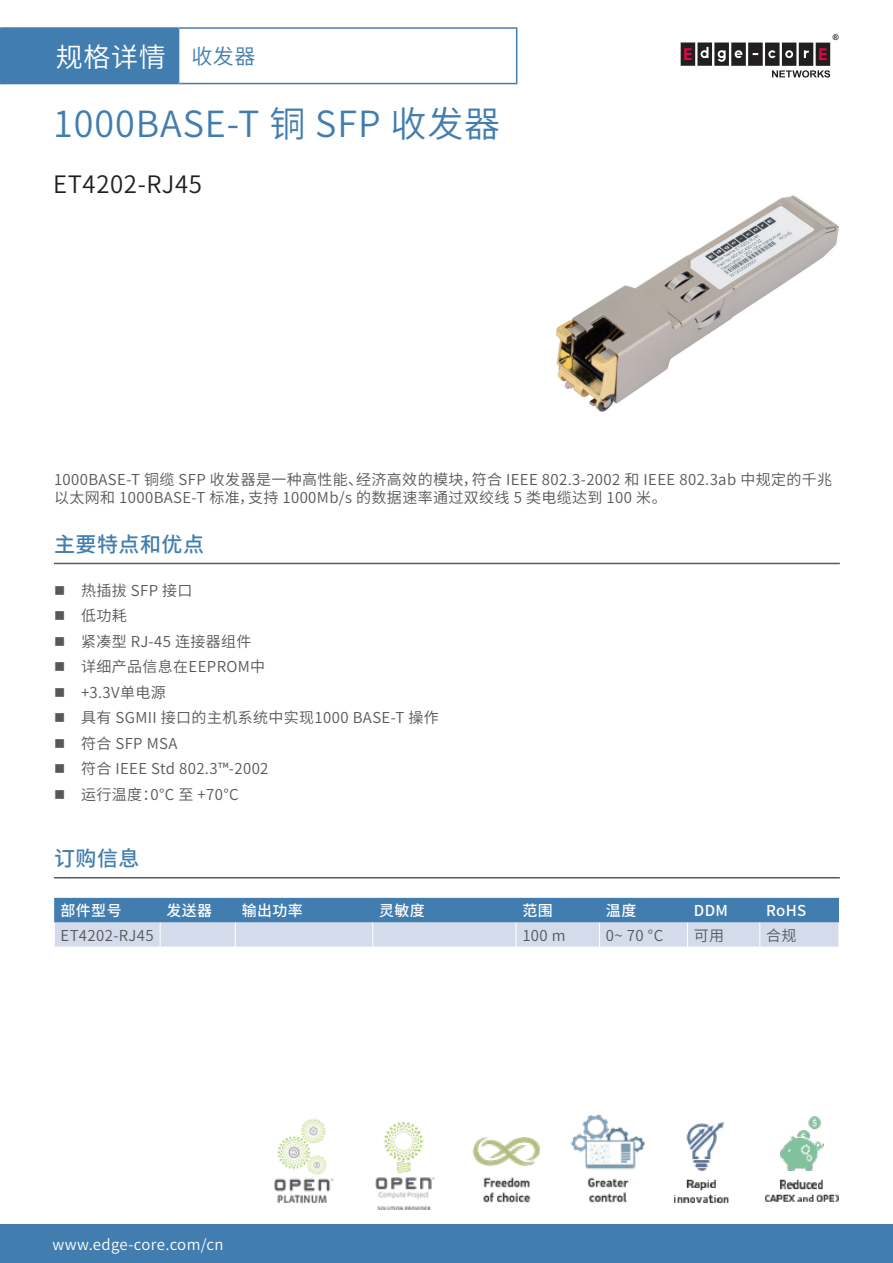
<style>
.page{position:relative;width:893px;height:1263px;background:#fff}
.page>*{position:absolute;margin:0;border:0;box-sizing:border-box;transform-origin:0 0}
.ModelTitle{font:36px "Source Han Sans SC";letter-spacing:.025em;color:#427daf}
.HeaderTitle{font:27px "Source Han Sans SC";color:#fff}
.t1{font:24px "Source Han Sans SC";letter-spacing:.025em;color:#231f20}
.NEW_H1{font:500 21px "Source Han Sans SC";letter-spacing:.025em;color:#427daf}
.HeaderTitle-2{font:21px "Source Han Sans SC";color:#427daf}
.body{font:15px/18px "Source Han Sans SC";letter-spacing:.025em;color:#57585a}
.DS_tableHeaderText{font:500 15px "Source Han Sans SC";letter-spacing:.025em;color:#fff}
.DS_TableBodyText{font:15px "Source Han Sans SC";letter-spacing:.025em;color:#57585a}
.t2{font:15px "Source Han Sans SC";letter-spacing:.025em;color:#fff}
.t3{font:700 7.95px "Arial";color:#231f20}
</style>
<div class="page">
<div style="left:0;top:1225px;width:893px;height:38px;background:#427daf"></div>
<div style="left:681px;top:43px;width:14px;height:23px;background:#221f21"></div>
<div style="left:697px;top:43px;width:15px;height:23px;background:#221f21"></div>
<div style="left:714px;top:43px;width:15px;height:23px;background:#221f21"></div>
<div style="left:731px;top:43px;width:15px;height:23px;background:#221f21"></div>
<div style="left:748px;top:43px;width:15px;height:23px;background:#221f21"></div>
<div style="left:765px;top:43px;width:15px;height:23px;background:#221f21"></div>
<div style="left:782px;top:43px;width:14px;height:23px;background:#221f21"></div>
<div style="left:799px;top:43px;width:14px;height:23px;background:#221f21"></div>
<svg style="left:684px;top:48px;width:8px;height:12px"></svg>
<div style="left:816px;top:43px;width:14px;height:23px;background:#221f21"></div>
<svg style="left:819px;top:48px;width:8px;height:12px"></svg>
<svg style="left:700px;top:47px;width:8px;height:11px"></svg>
<svg style="left:785px;top:50px;width:8px;height:8px"></svg>
<svg style="left:804px;top:50px;width:5px;height:8px"></svg>
<svg style="left:768px;top:50px;width:8px;height:8px"></svg>
<svg style="left:718px;top:50px;width:8px;height:12px"></svg>
<svg style="left:772px;top:70px;width:58px;height:8px"></svg>
<svg style="left:735px;top:50px;width:7px;height:8px"></svg>
<div style="left:1px;top:28px;width:178px;height:56px;background:#427daf"></div>
<hr style="left:0;top:27px;width:179px;height:2px;background:#427daf">
<hr style="left:0;top:29px;width:2px;height:54px;background:#427daf">
<hr style="left:179px;top:27px;width:338px;height:2px;background:#427daf">
<hr style="left:516px;top:29px;width:1px;height:54px;background:#427daf">
<hr style="left:0;top:83px;width:179px;height:1px;background:#427daf">
<hr style="left:179px;top:83px;width:338px;height:1px;background:#427daf">
<hr style="left:54px;top:563px;width:786px;height:1px;background:#57585a">
<hr style="left:54px;top:877px;width:786px;height:1px;background:#57585a">
<svg style="left:54px;top:898px;width:785px;height:49px;background:#8cadce"></svg>
<img style="left:275px;top:1114px;width:564px;height:96px">
<img style="left:557px;top:196px;width:282px;height:215px">
<p class="HeaderTitle" style="left:56px;top:41px;width:112px">规格详情</p>
<p class="HeaderTitle-2" style="left:191px;top:45px;width:66px">收发器</p>
<p class="ModelTitle" style="left:53px;top:103px;width:449px">1000BASE-T 铜 SFP 收发器</p>
<p class="t1" style="left:53px;top:171px;width:150px">ET4202-RJ45</p>
<p class="t3" style="left:833px;top:32px;width:7px">®</p>
<p class="body" style="left:54px;top:471px;width:780px">1000BASE-T 铜缆 SFP 收发器是一种高性能、经济高效的模块，符合 IEEE 802.3-2002 和 IEEE 802.3ab 中规定的千兆以太网和 1000BASE-T 标准，支持 1000Mb/s 的数据速率通过双绞线 5 类电缆达到 100 米。</p>
<p class="NEW_H1" style="left:54px;top:533px;width:152px">主要特点和优点</p>
<p class="body" style="left:81px;top:581px;width:113px">热插拔 SFP 接口</p>
<p class="body" style="left:81px;top:607px;width:47px">低功耗</p>
<p class="body" style="left:81px;top:632px;width:172px">紧凑型 RJ-45 连接器组件</p>
<p class="body" style="left:81px;top:658px;width:186px">详细产品信息在EEPROM中</p>
<p class="body" style="left:81px;top:683px;width:86px">+3.3V单电源</p>
<p class="body" style="left:81px;top:709px;width:359px">具有 SGMII 接口的主机系统中实现1000 BASE-T 操作</p>
<p class="body" style="left:81px;top:734px;width:98px">符合 SFP MSA</p>
<p class="body" style="left:81px;top:760px;width:189px">符合 IEEE Std 802.3™-2002</p>
<p class="body" style="left:81px;top:785px;width:159px">运行温度：0°C 至 +70°C</p>
<p class="NEW_H1" style="left:54px;top:847px;width:87px">订购信息</p>
<p class="DS_tableHeaderText" style="left:61px;top:902px;width:63px">部件型号</p>
<p class="DS_tableHeaderText" style="left:167px;top:902px;width:47px">发送器</p>
<p class="DS_tableHeaderText" style="left:242px;top:902px;width:63px">输出功率</p>
<p class="DS_tableHeaderText" style="left:379px;top:902px;width:47px">灵敏度</p>
<p class="DS_tableHeaderText" style="left:522px;top:902px;width:32px">范围</p>
<p class="DS_tableHeaderText" style="left:606px;top:902px;width:32px">温度</p>
<p class="DS_tableHeaderText" style="left:694px;top:902px;width:36px">DDM</p>
<p class="DS_tableHeaderText" style="left:766px;top:902px;width:42px">RoHS</p>
<p class="DS_TableBodyText" style="left:61px;top:927px;width:95px">ET4202-RJ45</p>
<p class="DS_TableBodyText" style="left:522px;top:927px;width:45px">100 m</p>
<p class="DS_TableBodyText" style="left:606px;top:927px;width:59px">0~ 70 °C</p>
<p class="DS_TableBodyText" style="left:694px;top:927px;width:32px">可用</p>
<p class="DS_TableBodyText" style="left:766px;top:927px;width:32px">合规</p>
<p class="t2" style="left:53px;top:1236px;width:173px">www.edge-core.com/cn</p>
</div>
